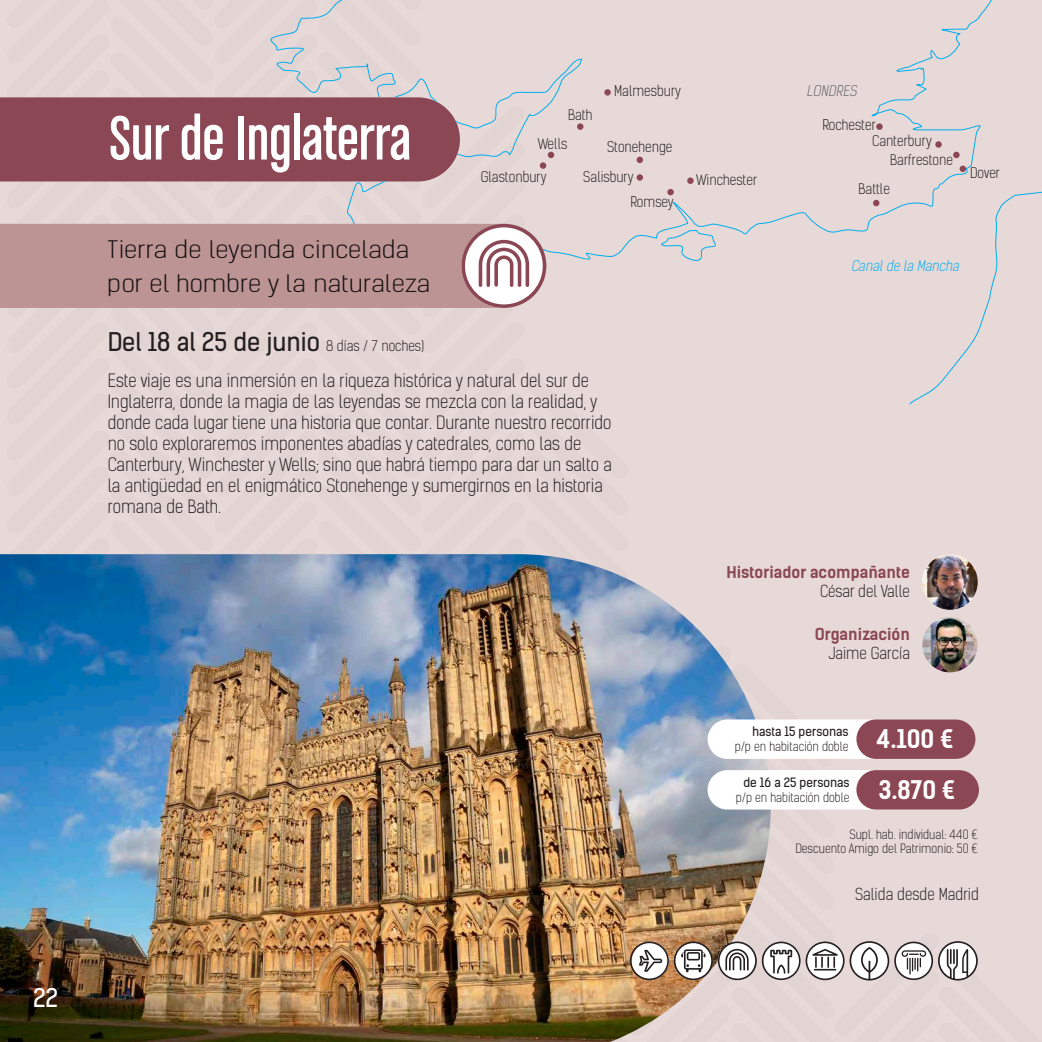
<style>
.page{position:relative;width:1042px;height:1042px;background:#fff}
.page>*{position:absolute;margin:0;border:0;box-sizing:border-box;transform-origin:0 0}
.t1{font:66.5px "Chalet Comprime Cologne Sixty";color:#fff}
.t2{font:24.5px "Kelson Sans";color:#231f20}
.t3{font:700 24.5px/50.6px "Kelson Sans";color:#fff}
.t4{font:24.5px "Kelson Sans";color:#fff}
.t5{font:300 22.93px/33.2px "Kelson Sans";color:#231f20;scale:1.22 1}
.t6{font:300 17.5px/21px "Kelson Sans";color:#231f20}
.t7{font:300 15.75px "Kelson Sans";color:#231f20}
.t8{font:700 15.75px "Kelson Sans";color:#8b4753}
.t9{font:300 14px/15.8px "Kelson Sans";color:#231f20}
.t10{font:italic 300 14px "Kelson Sans";color:#00aeef}
.t11{font:italic 300 14px "Kelson Sans";color:#636366}
.t12{font:300 12.25px/14.7px "Kelson Sans";color:#231f20;text-align:right}
.t13{font:12.25px "Kelson Sans";color:#231f20}
.s1{font-weight:300;font-size:14px}
</style>
<div class="page">
<img style="left:0;top:0;width:1042px;height:1042px">
<h2 class="t4" style="left:33px;top:982px;width:27px">22</h2>
<h1 class="t1" style="left:109px;top:101px;width:303px">Sur de Inglaterra</h1>
<h3 class="t5" style="left:108px;top:233px;width:266px">Tierra de leyenda cincelada por el hombre y la naturaleza</h3>
<p class="t9" style="left:568px;top:108px;width:26px">Bath</p>
<p class="t9" style="left:538px;top:136px;width:31px">Wells</p>
<p class="t9" style="left:614px;top:83px;width:68px">Malmesbury</p>
<p class="t11" style="left:806px;top:83px;width:55px">LONDRES</p>
<p class="t9" style="left:607px;top:139px;width:67px">Stonehenge</p>
<p class="t9" style="left:872px;top:118px;width:61px;text-indent:-50px">Rochester<br>Canterbury</p>
<p class="t9" style="left:890px;top:153px;width:64px">Barfrestone</p>
<p class="t9" style="left:481px;top:169px;width:67px">Glastonbury</p>
<p class="t9" style="left:583px;top:169px;width:52px">Salisbury</p>
<p class="t9" style="left:630px;top:194px;width:45px">Romsey</p>
<p class="t9" style="left:696px;top:172px;width:63px">Winchester</p>
<p class="t9" style="left:858px;top:182px;width:33px">Battle</p>
<p class="t9" style="left:970px;top:165px;width:31px">Dover</p>
<p class="t10" style="left:851px;top:257px;width:112px">Canalde la Mancha</p>
<h2 class="t2" style="left:108px;top:327px;width:318px">Del 18 al 25 de junio <span class="s1">8 días / 7 noches)</span></h2>
<p class="t6" style="left:108px;top:371px;width:506px">Este viaje es una inmersión en la riqueza histórica y natural del sur de Inglaterra, donde la magia de las leyendas se mezcla con la realidad, y donde cada lugar tiene una historia que contar. Durante nuestro recorrido no solo exploraremos imponentes abadías y catedrales, como las de Canterbury, Winchester y Wells; sino que habrá tiempo para dar un salto a la antigüedad en el enigmático Stonehenge y sumergirnos en la historia romana de Bath.</p>
<p class="t8" style="left:726px;top:562px;width:185px">Historiador acompañante</p>
<p class="t7" style="left:820px;top:581px;width:91px">César del Valle</p>
<p class="t8" style="left:815px;top:625px;width:96px">Organización</p>
<p class="t7" style="left:828px;top:644px;width:83px">Jaime García</p>
<p class="t13" style="left:752px;top:724px;width:98px">hasta 15 personas</p>
<p class="t12" style="left:735px;top:739px;width:115px">p/p en habitación doble</p>
<p class="t13" style="left:743px;top:775px;width:108px">de 16 a 25 personas</p>
<p class="t12" style="left:736px;top:790px;width:115px">p/p en habitación doble</p>
<h2 class="t3" style="left:877px;top:714px;width:80px">4.100 €<br>3.870 €</h2>
<p class="t12" style="left:795px;top:827px;width:184px">Supl. hab. individual: 440 €<br>Descuento Amigo del Patrimonio: 50 €</p>
<p class="t7" style="left:855px;top:885px;width:125px">Salida desde Madrid</p>
</div>
